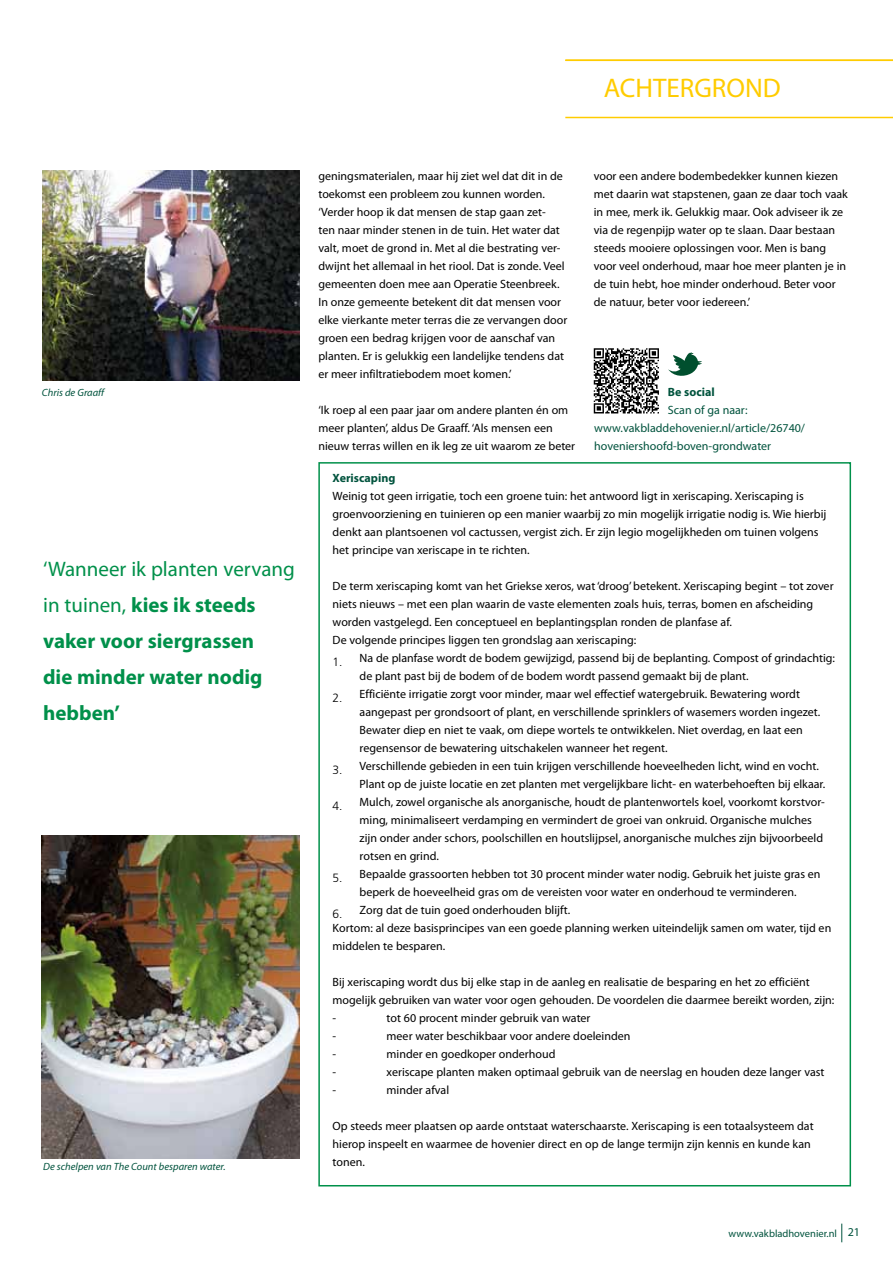
<style>
.page{position:relative;width:893px;height:1263px;background:#fff}
.page>*{position:absolute;margin:0;border:0;box-sizing:border-box;transform-origin:0 0}
.t1{font:27px "Myriad Pro";color:#fc0}
.t2{font:700 21px/36px "Myriad Pro";color:#00904a}
.t3{font:12px/18px "Myriad Pro";color:#000}
.t4{font:12px/18px "Myriad Pro";color:#00533d}
.t5{font:700 12px "Myriad Pro";color:#00533d}
.t6{font:italic 10.5px "Myriad Pro";color:#00533d}
.t7{font:10.5px "Myriad Pro";color:#00533d}
.s1{font-weight:400}
.s2{font-family:"Frutiger";font-weight:300}
.s3{font-size:12px}
</style>
<div class="page">
<svg style="left:841px;top:1223px;width:1px;height:19px"></svg>
<img style="left:43px;top:170px;width:257px;height:211px">
<img style="left:42px;top:836px;width:258px;height:323px">
<hr style="left:565px;top:117px;width:328px;height:1px;background:#fc0">
<hr style="left:565px;top:60px;width:328px;height:1px;background:#fc0">
<svg style="left:594px;top:348px;width:65px;height:65px"></svg>
<svg style="left:668px;top:352px;width:34px;height:24px"></svg>
<h1 class="t1" style="left:604px;top:71px;width:179px">ACHTERGROND</h1>
<p class="t6" style="left:42px;top:386px;width:64px">Chris de Graaff</p>
<h2 class="t2" style="left:43px;top:550px;width:253px"><span class="s1">‘Wanneer ik planten vervang in tuinen,</span> kies ik steeds vaker voor siergrassen<br>die minder water nodig hebben’</h2>
<p class="t6" style="left:43px;top:1160px;width:184px">De schelpen van The Count besparen water.</p>
<p class="t3" style="left:318px;top:167px;width:250px">geningsmaterialen, maar hij ziet wel dat dit in de toekomst een probleem zou kunnen worden. ‘Verder hoop ik dat mensen de stap gaan zet-<br>ten naar minder stenen in de tuin. Het water dat valt, moet de grond in. Met al die bestrating ver&shy;dwijnt het allemaal in het riool. Dat is zonde. Veel gemeenten doen mee aan Operatie Steenbreek.<br>In onze gemeente betekent dit dat mensen voor elke vierkante meter terras die ze vervangen door groen een bedrag krijgen voor de aanschaf van planten. Er is gelukkig een landelijke tendens dat er meer infiltratiebodem moet komen.’</p>
<p class="t3" style="left:318px;top:401px;width:258px">‘Ik roep al een paar jaar om andere planten én om meer planten’, aldus De Graaff. ‘Als mensen een nieuw terras willen en ik leg ze uit waarom ze beter</p>
<p class="t3" style="left:594px;top:167px;width:256px">voor een andere bodembedekker kunnen kiezen met daarin wat stapstenen, gaan ze daar toch vaak in mee, merk ik. Gelukkig maar. Ook adviseer ik ze via de regenpijp water op te slaan. Daar bestaan steeds mooiere oplossingen voor. Men is bang voor veel onderhoud, maar hoe meer planten je in de tuin hebt, hoe minder onderhoud. Beter voor de natuur, beter voor iedereen.’</p>
<p class="t5" style="left:668px;top:384px;width:48px">Be social</p>
<p class="t4" style="left:594px;top:401px;width:212px;text-indent:74px">Scan of ga naar: www.vakbladdehovenier.nl/article/26740/ hoveniershoofd-boven-grondwater</p>
<p class="t5" style="left:333px;top:470px;width:64px">Xeriscaping</p>
<p class="t3" style="left:333px;top:487px;width:495px">Weinig tot geen irrigatie, toch een groene tuin: het antwoord ligt in xeriscaping. Xeriscaping is groenvoorziening en tuinieren op een manier waarbij zo min mogelijk irrigatie nodig is. Wie hierbij denkt aan plantsoenen vol cactussen, vergist zich. Er zijn legio mogelijkheden om tuinen volgens het principe van xeriscape in te richten.</p>
<p class="t3" style="left:333px;top:577px;width:502px">De term xeriscaping komt van het Griekse xeros, wat ‘droog’ betekent. Xeriscaping begint – tot zover niets nieuws – met een plan waarin de vaste elementen zoals huis, terras, bomen en afscheiding worden vastgelegd. Een conceptueel en beplantingsplan ronden de planfase af.<br>De volgende principes liggen ten grondslag aan xeriscaping:</p>
<p class="t3" style="left:360px;top:649px;width:477px;text-indent:-27px"><span class="s2">1.</span> Na de planfase wordt de bodem gewijzigd, passend bij de beplanting. Compost of grindachtig: de plant past bij de bodem of de bodem wordt passend gemaakt bij de plant.</p>
<p class="t3" style="left:360px;top:685px;width:462px;text-indent:-27px"><span class="s2">2.</span> Efficiënte irrigatie zorgt voor minder, maar wel effectief watergebruik. Bewatering wordt aangepast per grondsoort of plant, en verschillende sprinklers of wasemers worden ingezet.<br>Bewater diep en niet te vaak, om diepe wortels te ontwikkelen. Niet overdag, en laat een regensensor de bewatering uitschakelen wanneer het regent.</p>
<p class="t3" style="left:360px;top:757px;width:467px;text-indent:-27px"><span class="s2">3.</span> Verschillende gebieden in een tuin krijgen verschillende hoeveelheden licht, wind en vocht.<br>Plant op de juiste locatie en zet planten met vergelijkbare licht- en waterbehoeften bij elkaar.</p>
<p class="t3" style="left:360px;top:793px;width:467px;text-indent:-27px"><span class="s2">4.</span> Mulch, zowel organische als anorganische, houdt de plantenwortels koel, voorkomt korstvor&shy;ming, minimaliseert verdamping en vermindert de groei van onkruid. Organische mulches zijn onder ander schors, poolschillen en houtslijpsel, anorganische mulches zijn bijvoorbeeld rotsen en grind.</p>
<p class="t3" style="left:333px;top:865px;width:489px;text-align:center"><span class="s2">5.</span> Bepaalde grassoorten hebben tot 30 procent minder water nodig. Gebruik het juiste gras en beperk de hoeveelheid gras om de vereisten voor water en onderhoud te verminderen.</p>
<p class="t3" style="left:333px;top:901px;width:500px"><span class="s2">6.</span> Zorg dat de tuin goed onderhouden blijft.<br>Kortom: al deze basisprincipes van een goede planning werken uiteindelijk samen om water, tijd en middelen te besparen.</p>
<p class="t3" style="left:333px;top:973px;width:503px">Bij xeriscaping wordt dus bij elke stap in de aanleg en realisatie de besparing en het zo efficiënt mogelijk gebruiken van water voor ogen gehouden. De voordelen die daarmee bereikt worden, zijn: -</p>
<p class="t3" style="left:387px;top:1009px;width:205px">tot 60 procent minder gebruik van water</p>
<p class="t3" style="left:333px;top:1027px;width:5px">-</p>
<p class="t3" style="left:387px;top:1027px;width:245px">meer water beschikbaar voor andere doeleinden</p>
<p class="t3" style="left:333px;top:1045px;width:5px">-</p>
<p class="t3" style="left:387px;top:1045px;width:170px">minder en goedkoper onderhoud</p>
<p class="t3" style="left:333px;top:1063px;width:5px">-</p>
<p class="t3" style="left:387px;top:1063px;width:439px">xeriscape planten maken optimaal gebruik van de neerslag en houden deze langer vast</p>
<p class="t3" style="left:333px;top:1081px;width:5px">-</p>
<p class="t3" style="left:387px;top:1081px;width:64px">minder afval</p>
<p class="t3" style="left:333px;top:1117px;width:482px">Op steeds meer plaatsen op aarde ontstaat waterschaarste. Xeriscaping is een totaalsysteem dat hierop inspeelt en waarmee de hovenier direct en op de lange termijn zijn kennis en kunde kan tonen.</p>
<p class="t7" style="left:729px;top:1227px;width:133px">www.vakbladhovenier.nl <span class="s3">21</span></p>
</div>
